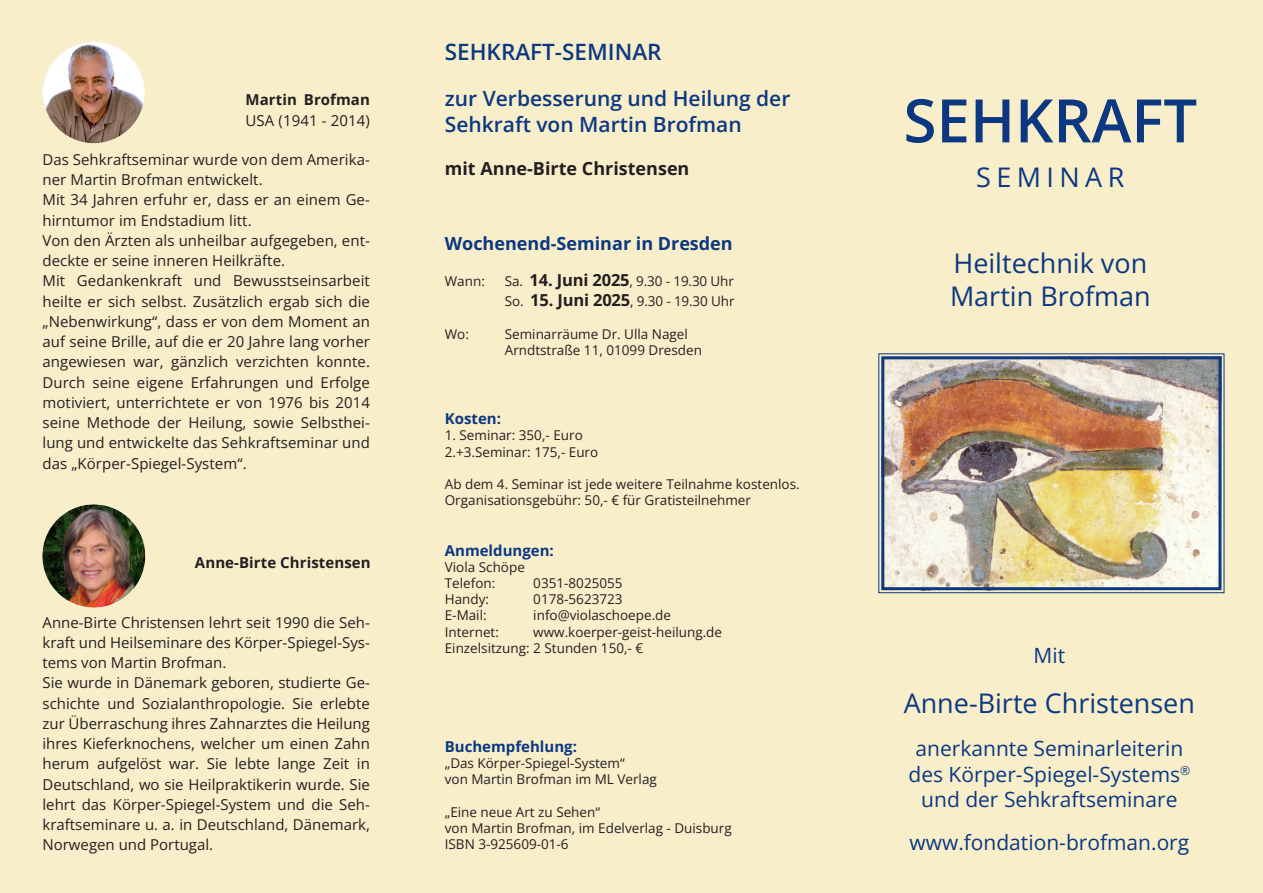
<style>
.page{position:relative;width:1263px;height:893px;background:#f9eeca}
.page>*{position:absolute;margin:0;border:0;box-sizing:border-box;transform-origin:0 0}
.t1{font:600 60px "Open Sans";color:#0b3881}
.t2{font:27px/32.4px "Open Sans";color:#0b3881}
.t3{font:27px "Open Sans";letter-spacing:.2em;color:#0b3881}
.t4{font:600 22.5px "Open Sans";color:#0b3881}
.t5{font:21px/25.2px "Open Sans";color:#0b3881;text-align:center}
.t6{font:600 21px/25.2px "Open Sans";color:#0b3881}
.t7{font:700 18px "Open Sans";color:#0b3881}
.t8{font:700 18px "Open Sans";color:#231f20}
.t9{font:15px/20.2px "Open Sans";letter-spacing:.005em;color:#231f20}
.t10{font:700 15px "Open Sans";letter-spacing:.005em;color:#231f20}
.t11{font:700 15px "Open Sans";color:#0b3881}
.t12{font:13.5px/16.2px "Open Sans";color:#231f20}
.s1{font-weight:700;font-size:16.5px}
</style>
<div class="page">
<img style="left:878px;top:353px;width:347px;height:241px">
<div style="left:881px;top:356px;width:340px;height:234px;border:3px solid #0b3881"></div>
<img style="left:42px;top:504px;width:104px;height:104px">
<img style="left:42px;top:41px;width:103px;height:103px">
<p class="t10" style="left:246px;top:90px;width:126px">Martin Brofman</p>
<p class="t9" style="left:246px;top:110px;width:126px">USA (1941 - 2014)</p>
<p class="t9" style="left:43px;top:149px;width:329px">Das Sehkraftseminar wurde von dem Amerika&shy;ner Martin Brofman entwickelt.<br>Mit 34 Jahren erfuhr er, dass er an einem Ge&shy;hirntumor im Endstadium litt.<br>Von den Ärzten als unheilbar aufgegeben, ent&shy;deckte er seine inneren Heilkräfte.<br>Mit Gedankenkraft und Bewusstseinsarbeit heilte er sich selbst. Zusätzlich ergab sich die „Nebenwirkung“, dass er von dem Moment an auf seine Brille, auf die er 20 Jahre lang vorher angewiesen war, gänzlich verzichten konnte.<br>Durch seine eigene Erfahrungen und Erfolge motiviert, unterrichtete er von 1976 bis 2014 seine Methode der Heilung, sowie Selbsthei&shy;lung und entwickelte das Sehkraftseminar und das „Körper-Spiegel-System“.</p>
<p class="t10" style="left:195px;top:552px;width:177px">Anne-Birte Christensen</p>
<p class="t9" style="left:43px;top:612px;width:329px">Anne-Birte Christensen lehrt seit 1990 die Seh&shy;kraft und Heilseminare des Körper-Spiegel-Sys&shy;tems von Martin Brofman.<br>Sie wurde in Dänemark geboren, studierte Ge&shy;schichte und Sozialanthropologie. Sie erlebte zur Überraschung ihres Zahnarztes die Heilung ihres Kieferknochens, welcher um einen Zahn herum aufgelöst war. Sie lebte lange Zeit in Deutschland, wo sie Heilpraktikerin wurde. Sie lehrt das Körper-Spiegel-System und die Seh&shy;kraftseminare u. a. in Deutschland, Dänemark, Norwegen und Portugal.</p>
<h3 class="t4" style="left:445px;top:37px;width:218px">SEHKRAFT-SEMINAR</h3>
<h3 class="t6" style="left:445px;top:86px;width:347px">zur Verbesserung und Heilung der<br>Sehkraft von Martin Brofman</h3>
<p class="t8" style="left:445px;top:156px;width:246px">mit Anne-Birte Christensen</p>
<p class="t7" style="left:445px;top:232px;width:289px">Wochenend-Seminar in Dresden</p>
<p class="t12" style="left:445px;top:273px;width:42px">Wann:</p>
<p class="t12" style="left:505px;top:271px;width:231px;line-height:19.8px">Sa. <span class="s1">14. Juni 2025</span>, 9.30 - 19.30 Uhr<br>So. <span class="s1">15. Juni 2025</span>, 9.30 - 19.30 Uhr</p>
<p class="t12" style="left:445px;top:325px;width:26px">Wo:</p>
<p class="t12" style="left:505px;top:325px;width:199px">Seminarräume Dr. Ulla Nagel<br>Arndtstraße 11, 01099 Dresden</p>
<p class="t11" style="left:445px;top:408px;width:58px">Kosten:</p>
<p class="t12" style="left:445px;top:427px;width:155px">1. Seminar: 350,- Euro<br>2.+3.Seminar: 175,- Euro</p>
<p class="t12" style="left:445px;top:476px;width:356px">Ab dem 4. Seminar ist jede weitere Teilnahme kostenlos.<br>Organisationsgebühr: 50,- € für Gratisteilnehmer</p>
<p class="t11" style="left:445px;top:540px;width:111px">Anmeldungen:</p>
<p class="t12" style="left:445px;top:558px;width:82px">Viola Schöpe<br>Telefon:</p>
<p class="t12" style="left:533px;top:575px;width:91px">0351-8025055</p>
<p class="t12" style="left:445px;top:591px;width:46px">Handy:</p>
<p class="t12" style="left:533px;top:591px;width:91px">0178-5623723</p>
<p class="t12" style="left:445px;top:607px;width:43px">E-Mail:</p>
<p class="t12" style="left:533px;top:607px;width:139px">info@violaschoepe.de</p>
<p class="t12" style="left:445px;top:623px;width:56px">Internet:</p>
<p class="t12" style="left:445px;top:623px;width:279px;text-indent:88px">www.koerper-geist-heilung.de<br>Einzelsitzung: 2 Stunden 150,- €</p>
<p class="t11" style="left:445px;top:736px;width:134px">Buchempfehlung:</p>
<p class="t12" style="left:445px;top:755px;width:214px">„Das Körper-Spiegel-System“<br>von Martin Brofman im ML Verlag</p>
<p class="t12" style="left:445px;top:803px;width:288px">„Eine neue Art zu Sehen“<br>von Martin Brofman, im Edelverlag - Duisburg<br>ISBN 3-925609-01-6</p>
<h1 class="t1" style="left:903px;top:79px;width:295px">SEHKRAFT</h1>
<h2 class="t3" style="left:976px;top:159px;width:150px">SEMINAR</h2>
<h2 class="t2" style="left:950px;top:246px;width:202px">Heiltechnik von<br>Martin Brofman</h2>
<h3 class="t5" style="left:1033px;top:642px;width:33px">Mit</h3>
<h2 class="t2" style="left:904px;top:686px;width:293px">Anne-Birte Christensen</h2>
<h3 class="t5" style="left:908px;top:736px;width:283px">anerkannte Seminarleiterin des Körper-Spiegel-Systems<sup>® </sup>und der Sehkraftseminare</h3>
<h3 class="t5" style="left:909px;top:829px;width:281px">www.fondation-brofman.org</h3>
</div>
